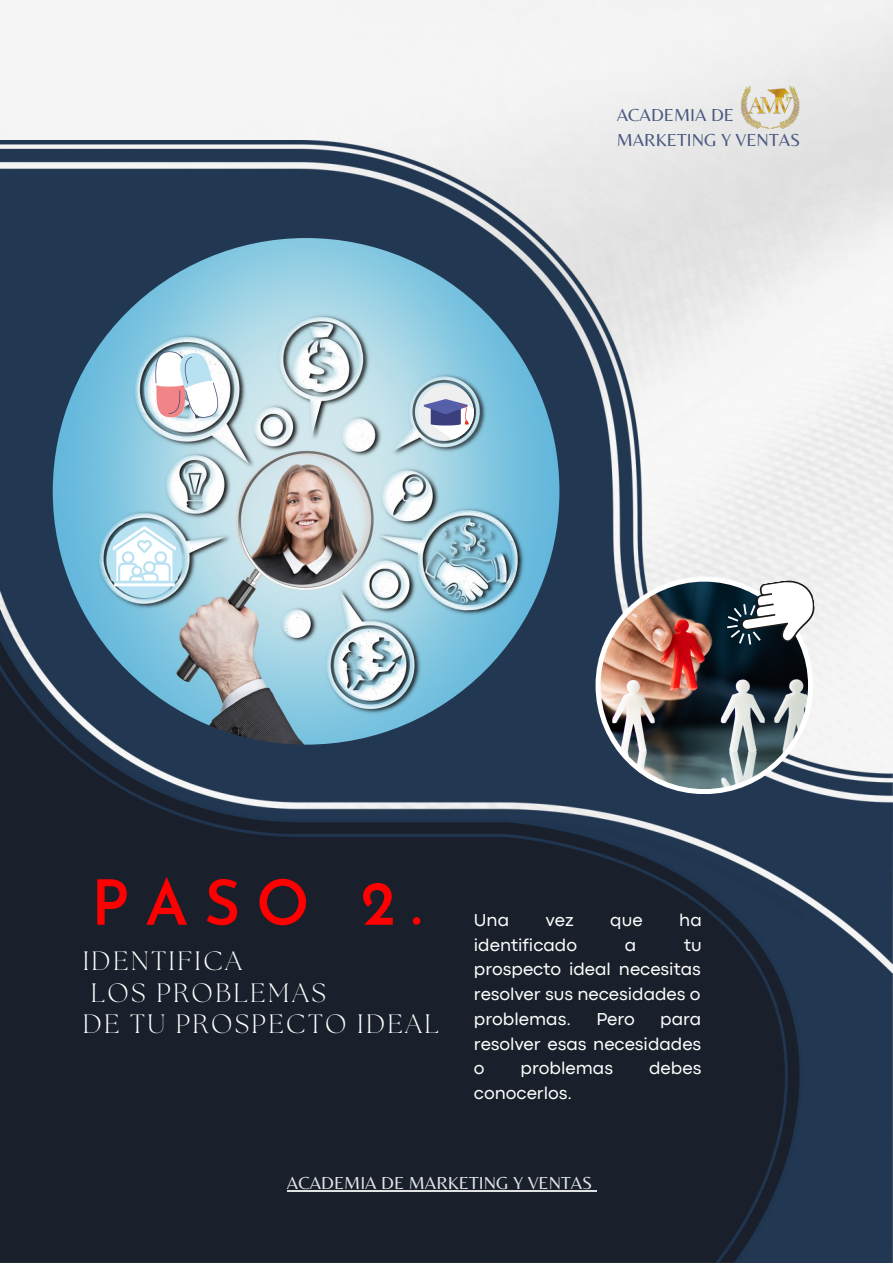
<style>
.page{position:relative;width:893px;height:1264px;background:#fff}
.page>*{position:absolute;margin:0;border:0;box-sizing:border-box;transform-origin:0 0}
.t1{font:600 62.55px "Josefin Sans";color:#f00}
.t2{font:300 26.55px "The Seasons";letter-spacing:.09em;color:#fff}
.t3{font:18.15px/24.8px "Belleza";color:#314470}
.t4{font:18.15px "Belleza";color:#fefefe}
.t5{font:18px/24.8px "Codec Pro";color:#fff;text-align:justify}
</style>
<div class="page">
<img style="left:0;top:0;width:892px;height:1262px">
<img style="left:0;top:141px;width:892px;height:1120px">
<img style="left:53px;top:238px;width:506px;height:506px;border-radius:50%">
<div style="left:595px;top:576px;width:218px;height:218px;background:#fff;border-radius:50%"></div>
<img style="left:600px;top:581px;width:208px;height:208px;border-radius:50%">
<img style="left:737px;top:81px;width:67px;height:47px">
<svg style="left:153px;top:348px;width:72px;height:73px"></svg>
<svg style="left:419px;top:385px;width:55px;height:55px"></svg>
<div style="left:106px;top:522px;width:76px;height:76px;background:#b8e1f1;border-radius:50%"></div>
<svg style="left:113px;top:526px;width:63px;height:60px"></svg>
<svg style="left:726px;top:576px;width:93px;height:75px"></svg>
<hr style="left:287px;top:1190px;width:305px;height:1px;background:#fefefe">
<p class="t3" style="left:616px;top:102px;width:185px">ACADEMIA DE<br>MARKETING Y VENTAS</p>
<h1 class="t1" style="left:91px;top:877px;width:332px">PASO 2.</h1>
<h2 class="t2" style="left:83px;top:948px;width:161px">IDENTIFICA</h2>
<h2 class="t2" style="left:91px;top:980px;width:236px">LOS PROBLEMAS</h2>
<h2 class="t2" style="left:83px;top:1012px;width:357px">DE TU PROSPECTO IDEAL</h2>
<p class="t5" style="left:474px;top:908px;width:37px">Una</p>
<p class="t5" style="left:546px;top:908px;width:29px">vez</p>
<p class="t5" style="left:610px;top:908px;width:34px">que</p>
<p class="t5" style="left:679px;top:908px;width:24px">ha</p>
<p class="t5" style="left:474px;top:933px;width:105px">identificado</p>
<p class="t5" style="left:625px;top:933px;width:13px">a</p>
<p class="t5" style="left:474px;top:933px;width:229px;text-indent:210px">tu prospecto ideal necesitas resolver sus necesidades o problemas.</p>
<p class="t5" style="left:596px;top:1007px;width:40px">Pero</p>
<p class="t5" style="left:474px;top:1007px;width:229px;text-indent:186px">para resolver esas necesidades o</p>
<p class="t5" style="left:520px;top:1057px;width:94px">problemas</p>
<p class="t5" style="left:649px;top:1057px;width:54px">debes</p>
<p class="t5" style="left:474px;top:1081px;width:100px">conocerlos.</p>
<p class="t4" style="left:287px;top:1172px;width:307px">ACADEMIA DE MARKETING Y VENTAS</p>
</div>
